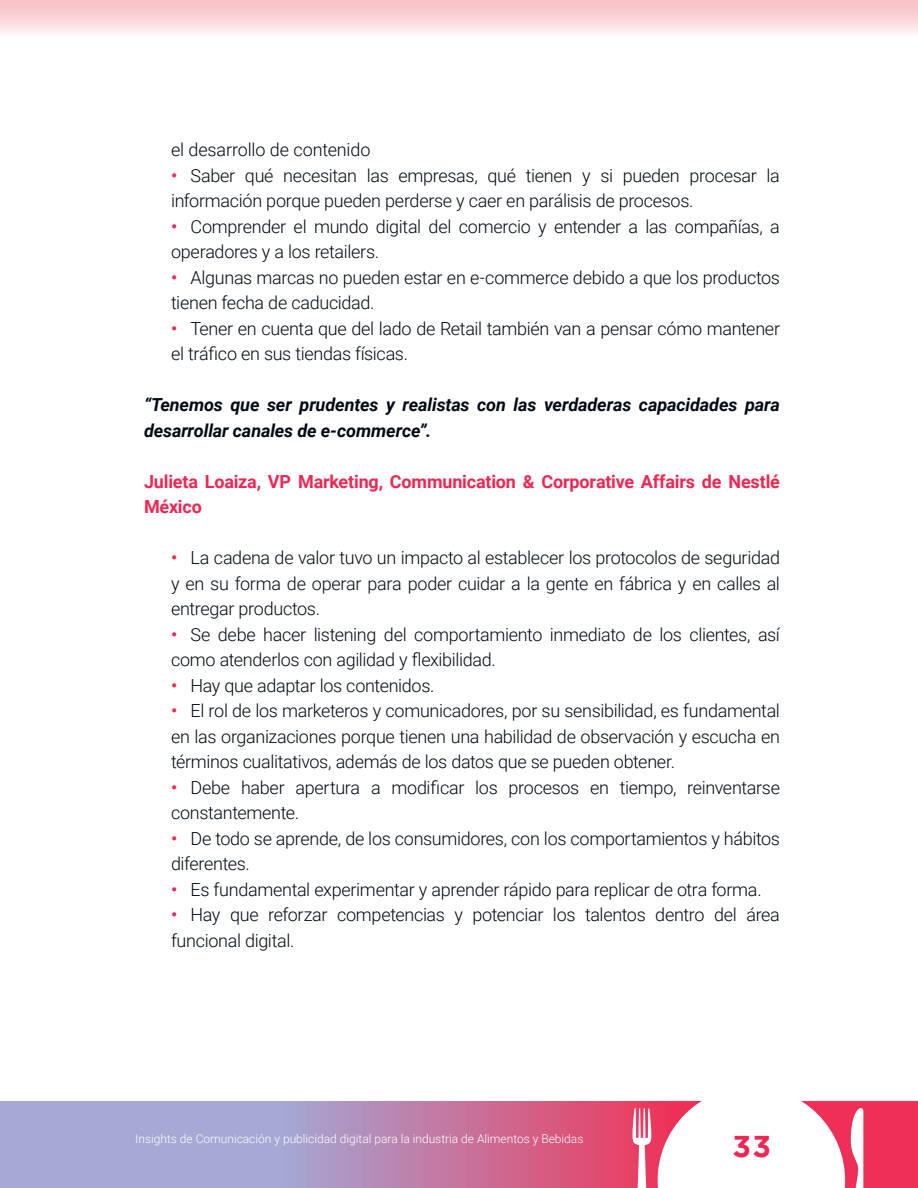
<style>
.page{position:relative;width:918px;height:1188px;background:#fff}
.page>*{position:absolute;margin:0;border:0;box-sizing:border-box;transform-origin:0 0}
.t1{font:700 30px "Gotham";color:#ee2753}
.t2{font:300 18px/25.5px "Roboto";letter-spacing:-.02em;color:#000a14}
.bullet{font:italic 700 18px/25.5px "Roboto";letter-spacing:-.01em;color:#000a14}
.bullet-2{font:700 18px/25.5px "Roboto";letter-spacing:-.01em;color:#ee2753}
.t3{font:300 12px "Roboto";color:#fff}
.s1{font-weight:500;color:#ee2753}
</style>
<div class="page">
<svg style="left:0;top:1101px;width:918px;height:87px;background:#bb84ae"></svg>
<svg style="left:633px;top:1101px;width:230px;height:87px"></svg>
<svg style="left:0;top:0;width:918px;height:34px;background:#fbd5d9"></svg>
<p class="t2" style="left:171px;top:136px;width:201px">el desarrollo de contenido</p>
<p class="t2" style="left:171px;top:162px;width:610px"><span class="s1">•</span> Saber qué necesitan las empresas, qué tienen y si pueden procesar la información porque pueden perderse y caer en parálisis de procesos.</p>
<p class="t2" style="left:171px;top:213px;width:610px"><span class="s1">•</span> Comprender el mundo digital del comercio y entender a las compañías, a operadores y a los retailers.</p>
<p class="t2" style="left:171px;top:264px;width:611px"><span class="s1">•</span> Algunas marcas no pueden estar en e-commerce debido a que los productos tienen fecha de caducidad.</p>
<p class="t2" style="left:171px;top:315px;width:611px"><span class="s1">•</span> Tener en cuenta que del lado de Retail también van a pensar cómo mantener el tráfico en sus tiendas físicas.</p>
<p class="bullet" style="left:144px;top:391px;width:637px">“Tenemos que ser prudentes y realistas con las verdaderas capacidades para desarrollar canales de e-commerce”.</p>
<p class="bullet-2" style="left:144px;top:468px;width:638px">Julieta Loaiza, VP Marketing, Communication &amp; Corporative Affairs de Nestlé<br>México</p>
<p class="t2" style="left:171px;top:544px;width:611px;text-align:justify"><span class="s1">•</span> La cadena de valor tuvo un impacto al establecer los protocolos de seguridad y en su forma de operar para poder cuidar a la gente en fábrica y en calles al entregar productos.</p>
<p class="t2" style="left:171px;top:621px;width:610px"><span class="s1">•</span> Se debe hacer listening del comportamiento inmediato de los clientes, así como atenderlos con agilidad y flexibilidad.</p>
<p class="t2" style="left:171px;top:672px;width:265px"><span class="s1">•</span> Hay que adaptar los contenidos.</p>
<p class="t2" style="left:171px;top:697px;width:611px;text-align:justify"><span class="s1">•</span> El rol de los marketeros y comunicadores, por su sensibilidad, es fundamental en las organizaciones porque tienen una habilidad de observación y escucha en términos cualitativos, además de los datos que se pueden obtener.</p>
<p class="t2" style="left:171px;top:774px;width:610px"><span class="s1">•</span> Debe haber apertura a modificar los procesos en tiempo, reinventarse constantemente.</p>
<p class="t2" style="left:171px;top:825px;width:611px"><span class="s1">•</span> De todo se aprende, de los consumidores, con los comportamientos y hábitos diferentes.</p>
<p class="t2" style="left:171px;top:876px;width:592px"><span class="s1">•</span> Es fundamental experimentar y aprender rápido para replicar de otra forma.</p>
<p class="t2" style="left:171px;top:901px;width:610px"><span class="s1">•</span> Hay que reforzar competencias y potenciar los talentos dentro del área funcional digital.</p>
<p class="t3" style="left:135px;top:1130px;width:450px">Insights de Comunicación y publicidad digital para la industria de Alimentos y Bebidas</p>
<h1 class="t1" style="left:733px;top:1129px;width:40px">33</h1>
</div>
